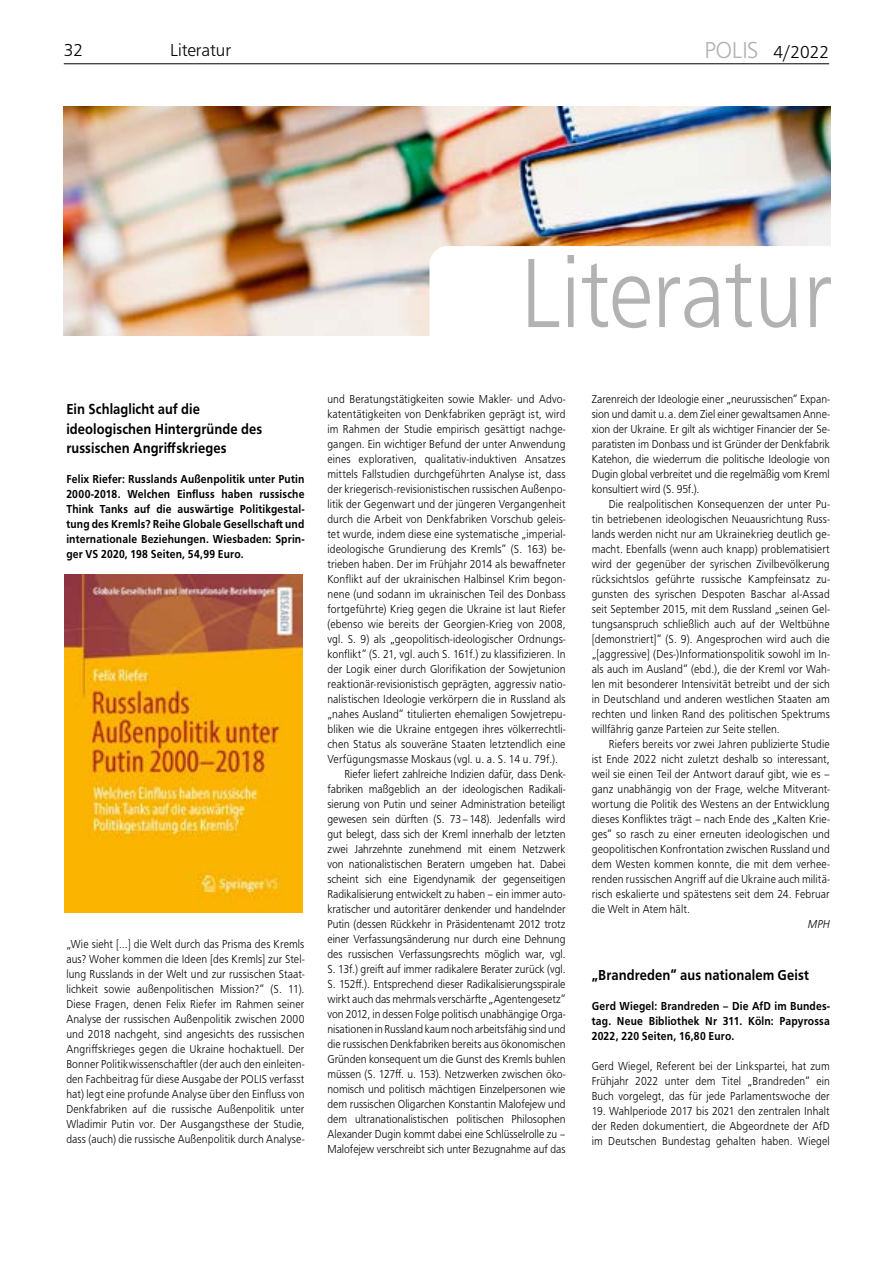
<style>
.page{position:relative;width:893px;height:1263px;background:#fff}
.page>*{position:absolute;margin:0;border:0;box-sizing:border-box;transform-origin:0 0}
.t1{font:300 102px "Front Page Pro";letter-spacing:-.01em;color:#b3b2b2;scale:.9 1}
.t2{font:300 18px "Front Page Pro";color:#000}
.t3{font:500 15px/19.5px "Front Page Pro";letter-spacing:.005em;color:#000;scale:.9 1}
.t4{font:300 12px/15px "Front Page Pro";letter-spacing:.005em;color:#000;text-align:justify;scale:.9 1}
.t5{font:500 12px/15px "Front Page Pro";letter-spacing:.015em;color:#000;text-align:justify;scale:.9 1}
.t6{font:italic 300 12px "Front Page Pro";color:#000;scale:.9 1}
.s1{font-size:24px;color:#b3b2b2}
</style>
<div class="page">
<img style="left:64px;top:106px;width:767px;height:230px">
<div style="left:429px;top:246px;width:422px;height:111px;background:#fff;border-radius:18px"></div>
<hr style="left:64px;top:63px;width:765px;height:1px;background:#000">
<img style="left:65px;top:575px;width:238px;height:337px">
<h2 class="t2" style="left:64px;top:37px;width:21px">32</h2>
<h2 class="t2" style="left:170px;top:37px;width:63px">Literatur</h2>
<h2 class="t2" style="left:704px;top:39px;width:126px"><span class="s1">POLIS</span> 4/2022</h2>
<h1 class="t1" style="left:520px;top:219px;width:349px">Literatur</h1>
<p class="t3" style="left:66px;top:398px;width:219px">Ein Schlaglicht auf die ideologischen Hintergründe des russischen Angriffskrieges</p>
<p class="t5" style="left:66px;top:471px;width:266px">Felix Riefer: Russlands Außenpolitik unter Putin 2000-2018. Welchen Einfluss haben russische Think Tanks auf die auswärtige Politikgestal&shy;tung des Kremls? Reihe Globale Gesellschaft und internationale Beziehungen. Wiesbaden: Sprin&shy;ger VS 2020, 198 Seiten, 54,99 Euro.</p>
<p class="t4" style="left:66px;top:936px;width:266px">„Wie sieht […] die Welt durch das Prisma des Kremls aus? Woher kommen die Ideen [des Kremls] zur Stel&shy;lung Russlands in der Welt und zur russischen Staat&shy;lichkeit sowie außenpolitischen Mission?“ (S. 11).<br>Diese Fragen, denen Felix Riefer im Rahmen seiner Analyse der russischen Außenpolitik zwischen 2000 und 2018 nachgeht, sind angesichts des russischen Angriffskrieges gegen die Ukraine hochaktuell. Der Bonner Politikwissenschaftler (der auch den einleiten&shy;den Fachbeitrag für diese Ausgabe der POLIS verfasst hat) legt eine profunde Analyse über den Einfluss von Denkfabriken auf die russische Außenpolitik unter Wladimir Putin vor. Der Ausgangsthese der Studie, dass (auch) die russische Außenpolitik durch Analyse-</p>
<p class="t4" style="left:327px;top:391px;width:266px">und Beratungstätigkeiten sowie Makler- und Advo-</p>
<p class="t4" style="left:327px;top:406px;width:266px">katentätigkeiten von Denkfabriken geprägt ist, wird</p>
<p class="t4" style="left:327px;top:421px;width:266px">im Rahmen der Studie empirisch gesättigt nachge-</p>
<p class="t4" style="left:327px;top:436px;width:266px">gangen. Ein wichtiger Befund der unter Anwendung</p>
<p class="t4" style="left:327px;top:451px;width:266px">eines explorativen, qualitativ-induktiven Ansatzes</p>
<p class="t4" style="left:327px;top:466px;width:266px">mittels Fallstudien durchgeführten Analyse ist, dass</p>
<p class="t4" style="left:327px;top:481px;width:266px">der kriegerisch-revisionistischen russischen Außenpo-</p>
<p class="t4" style="left:327px;top:496px;width:266px">litik der Gegenwart und der jüngeren Vergangenheit</p>
<p class="t4" style="left:327px;top:511px;width:266px">durch die Arbeit von Denkfabriken Vorschub geleis-</p>
<p class="t4" style="left:327px;top:526px;width:266px">tet wurde, indem diese eine systematische „imperial-</p>
<p class="t4" style="left:327px;top:541px;width:266px">ideologische Grundierung des Kremls“ (S. 163) be-</p>
<p class="t4" style="left:327px;top:556px;width:266px">trieben haben. Der im Frühjahr 2014 als bewaffneter</p>
<p class="t4" style="left:327px;top:571px;width:266px">Konflikt auf der ukrainischen Halbinsel Krim begon-</p>
<p class="t4" style="left:327px;top:586px;width:266px">nene (und sodann im ukrainischen Teil des Donbass</p>
<p class="t4" style="left:327px;top:601px;width:266px">fortgeführte) Krieg gegen die Ukraine ist laut Riefer</p>
<p class="t4" style="left:327px;top:616px;width:266px">(ebenso wie bereits der Georgien-Krieg von 2008,</p>
<p class="t4" style="left:327px;top:631px;width:266px">vgl. S. 9) als „geopolitisch-ideologischer Ordnungs-</p>
<p class="t4" style="left:327px;top:646px;width:266px">konflikt“ (S. 21, vgl. auch S. 161f.) zu klassifizieren. In</p>
<p class="t4" style="left:327px;top:661px;width:266px">der Logik einer durch Glorifikation der Sowjetunion</p>
<p class="t4" style="left:327px;top:676px;width:266px">reaktionär-revisionistisch geprägten, aggressiv natio-</p>
<p class="t4" style="left:327px;top:691px;width:266px">nalistischen Ideologie verkörpern die in Russland als</p>
<p class="t4" style="left:327px;top:706px;width:266px">„nahes Ausland“ titulierten ehemaligen Sowjetrepu-</p>
<p class="t4" style="left:327px;top:721px;width:266px">bliken wie die Ukraine entgegen ihres völkerrechtli-</p>
<p class="t4" style="left:327px;top:736px;width:266px">chen Status als souveräne Staaten letztendlich eine</p>
<p class="t4" style="left:327px;top:751px;width:258px">Verfügungsmasse Moskaus (vgl. u. a. S. 14 u. 79f.).</p>
<p class="t4" style="left:344px;top:766px;width:247px">Riefer liefert zahlreiche Indizien dafür, dass Denk-</p>
<p class="t4" style="left:327px;top:781px;width:266px">fabriken maßgeblich an der ideologischen Radikali-</p>
<p class="t4" style="left:327px;top:796px;width:266px">sierung von Putin und seiner Administration beteiligt</p>
<p class="t4" style="left:327px;top:811px;width:266px">gewesen sein dürften (S. 73–148). Jedenfalls wird</p>
<p class="t4" style="left:327px;top:826px;width:266px">gut belegt, dass sich der Kreml innerhalb der letzten</p>
<p class="t4" style="left:327px;top:841px;width:266px">zwei Jahrzehnte zunehmend mit einem Netzwerk</p>
<p class="t4" style="left:327px;top:856px;width:266px">von nationalistischen Beratern umgeben hat. Dabei</p>
<p class="t4" style="left:327px;top:871px;width:266px">scheint sich eine Eigendynamik der gegenseitigen</p>
<p class="t4" style="left:327px;top:886px;width:266px">Radikalisierung entwickelt zu haben – ein immer auto-</p>
<p class="t4" style="left:327px;top:901px;width:266px">kratischer und autoritärer denkender und handelnder</p>
<p class="t4" style="left:327px;top:916px;width:266px">Putin (dessen Rückkehr in Präsidentenamt 2012 trotz</p>
<p class="t4" style="left:327px;top:931px;width:266px">einer Verfassungsänderung nur durch eine Dehnung</p>
<p class="t4" style="left:327px;top:946px;width:266px">des russischen Verfassungsrechts möglich war, vgl.</p>
<p class="t4" style="left:327px;top:961px;width:266px">S. 13f.) greift auf immer radikalere Berater zurück (vgl.</p>
<p class="t4" style="left:327px;top:976px;width:266px">S. 152ff.). Entsprechend dieser Radikalisierungsspirale</p>
<p class="t4" style="left:327px;top:991px;width:266px">wirkt auch das mehrmals verschärfte „Agentengesetz“</p>
<p class="t4" style="left:327px;top:1006px;width:266px">von 2012, in dessen Folge politisch unabhängige Orga-</p>
<p class="t4" style="left:327px;top:1021px;width:266px">nisationen in Russland kaum noch arbeitsfähig sind und</p>
<p class="t4" style="left:327px;top:1036px;width:266px">die russischen Denkfabriken bereits aus ökonomischen</p>
<p class="t4" style="left:327px;top:1051px;width:266px">Gründen konsequent um die Gunst des Kremls buhlen</p>
<p class="t4" style="left:327px;top:1066px;width:266px">müssen (S. 127ff. u. 153). Netzwerken zwischen öko-</p>
<p class="t4" style="left:327px;top:1081px;width:266px">nomisch und politisch mächtigen Einzelpersonen wie</p>
<p class="t4" style="left:327px;top:1096px;width:266px">dem russischen Oligarchen Konstantin Malofejew und</p>
<p class="t4" style="left:327px;top:1111px;width:266px">dem ultranationalistischen politischen Philosophen</p>
<p class="t4" style="left:327px;top:1126px;width:266px">Alexander Dugin kommt dabei eine Schlüsselrolle zu –</p>
<p class="t4" style="left:327px;top:1141px;width:266px">Malofejew verschreibt sich unter Bezugnahme auf das</p>
<p class="t4" style="left:592px;top:391px;width:266px">Zarenreich der Ideologie einer „neurussischen“ Expan&shy;sion und damit u.a. dem Ziel einer gewaltsamen Anne&shy;xion der Ukraine. Er gilt als wichtiger Financier der Se&shy;paratisten im Donbass und ist Gründer der Denkfabrik Katehon, die wiederrum die politische Ideologie von Dugin global verbreitet und die regelmäßig vom Kreml konsultiert wird (S. 95f.).</p>
<p class="t4" style="left:592px;top:496px;width:266px;text-indent:17px">Die realpolitischen Konsequenzen der unter Pu&shy;tin betriebenen ideologischen Neuausrichtung Russ&shy;lands werden nicht nur am Ukrainekrieg deutlich ge&shy;macht. Ebenfalls (wenn auch knapp) problematisiert wird der gegenüber der syrischen Zivilbevölkerung rücksichtslos geführte russische Kampfeinsatz zu&shy;gunsten des syrischen Despoten Baschar al-Assad seit September 2015, mit dem Russland „seinen Gel&shy;tungsanspruch schließlich auch auf der Weltbü hne [demonstriert]“ (S. 9). Angesprochen wird auch die „[aggressive] (Des-)Informationspolitik sowohl im In&shy;als auch im Ausland“ (ebd.), die der Kreml vor Wah&shy;len mit besonderer Intensivität betreibt und der sich in Deutschland und anderen westlichen Staaten am rechten und linken Rand des politischen Spektrums willfährig ganze Parteien zur Seite stellen.</p>
<p class="t4" style="left:592px;top:736px;width:266px;text-indent:17px">Riefers bereits vor zwei Jahren publizierte Studie ist Ende 2022 nicht zuletzt deshalb so interessant, weil sie einen Teil der Antwort darauf gibt, wie es – ganz unabhängig von der Frage, welche Mitverant&shy;wortung die Politik des Westens an der Entwicklung dieses Konfliktes trägt – nach Ende des „Kalten Krie&shy;ges“ so rasch zu einer erneuten ideologischen und geopolitischen Konfrontation zwischen Russland und dem Westen kommen konnte, die mit dem verhee&shy;renden russischen Angriff auf die Ukraine auch militä&shy;risch eskalierte und spätestens seit dem 24. Februar die Welt in Atem hält.</p>
<p class="t6" style="left:808px;top:916px;width:26px">MPH</p>
<p class="t3" style="left:592px;top:964px;width:243px">„Brandreden“ aus nationalem Geist</p>
<p class="t5" style="left:592px;top:997px;width:266px">Gerd Wiegel: Brandreden – Die AfD im Bundes&shy;tag. Neue Bibliothek Nr 311. Köln: Papyrossa 2022, 220 Seiten, 16,80 Euro.</p>
<p class="t4" style="left:592px;top:1057px;width:266px">Gerd Wiegel, Referent bei der Linkspartei, hat zum Frühjahr 2022 unter dem Titel „Brandreden“ ein Buch vorgelegt, das für jede Parlamentswoche der</p>
<p class="t4" style="left:592px;top:1102px;width:266px">19. Wahlperiode 2017 bis 2021 den zentralen Inhalt der Reden dokumentiert, die Abgeordnete der AfD im Deutschen Bundestag gehalten haben. Wiegel</p>
</div>
